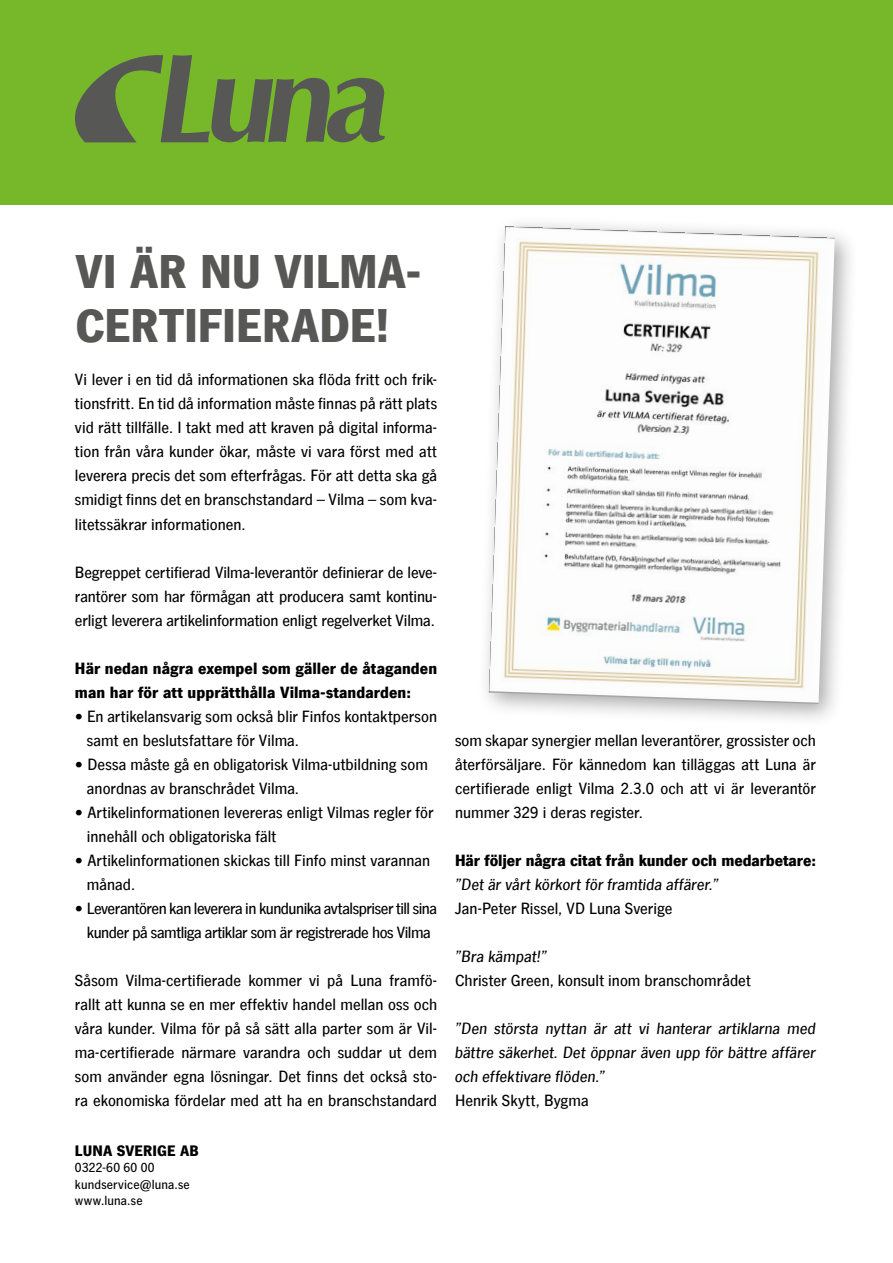
<style>
.page{position:relative;width:893px;height:1263px;background:#fff}
.page>*{position:absolute;margin:0;border:0;box-sizing:border-box;transform-origin:0 0}
.t1{font:900 48px/54px "News Gothic Com";color:#575756}
.t2{font:500 16.5px/24px "News Gothic Com";color:#000;text-align:justify}
.t3{font:italic 500 16.5px/24px "News Gothic Com";color:#000;text-align:justify}
.t4{font:900 16.5px/24px "News Gothic Com";letter-spacing:.005em;color:#000}
.t5{font:500 16.5px/24px "News Gothic Com";letter-spacing:-.03em;color:#000;text-align:center}
.t6{font:900 15.6px "News Gothic LT Std";letter-spacing:.01em;color:#000}
.t7{font:500 13.5px/16.5px "News Gothic LT Std";letter-spacing:.015em;color:#000}
</style>
<div class="page">
<div style="left:0;top:0;width:893px;height:204px;background:#76b82a"></div>
<svg style="left:75px;top:55px;width:310px;height:87px;background:#688c3d"></svg>
<div style="left:477px;top:214px;width:381px;height:514px;background:#000;opacity:.34"></div>
<img style="left:489px;top:226px;width:346px;height:478px">
<h1 class="t1" style="left:76px;top:245px;width:348px">VI ÄR NU VILMA-<br>CERTIFIERADE!</h1>
<p class="t2" style="left:75px;top:368px;width:364px">Vi lever i en tid då informationen ska flöda fritt och frik&shy;tionsfritt. En tid då information måste finnas på rätt plats vid rätt tillfälle. I takt med att kraven på digital informa&shy;tion från våra kunder ökar, måste vi vara först med att leverera precis det som efterfrågas. För att detta ska gå smidigt finns det en branschstandard – Vilma – som kva&shy;litetssäkrar informationen.</p>
<p class="t2" style="left:75px;top:560px;width:364px">Begreppet certifierad Vilma-leverantör definierar de leve&shy;rantörer som har förmågan att producera samt kontinu&shy;erligt leverera artikelinformation enligt regelverket Vilma.</p>
<p class="t4" style="left:75px;top:656px;width:364px">Här nedan några exempel som gäller de åtaganden man har för att upprätthålla Vilma-standarden:</p>
<p class="t2" style="left:87px;top:704px;width:352px;text-indent:-12px">• En artikelansvarig som också blir Finfos kontaktperson samt en beslutsfattare för Vilma.</p>
<p class="t2" style="left:87px;top:752px;width:342px;text-indent:-12px">• Dessa måste gå en obligatorisk Vilma-utbildning som anordnas av branschrådet Vilma.</p>
<p class="t2" style="left:87px;top:800px;width:348px;text-indent:-12px">• Artikelinformationen levereras enligt Vilmas regler för innehåll och obligatoriska fält</p>
<p class="t2" style="left:87px;top:848px;width:345px;text-indent:-12px">• Artikelinformationen skickas till Finfo minst varannan månad.</p>
<p class="t5" style="left:75px;top:896px;width:364px">• Leverantören kan leverera in kundunika avtalspriser till sina kunder på samtliga artiklar som är registrerade hos Vilma</p>
<p class="t2" style="left:75px;top:968px;width:364px">Såsom Vilma-certifierade kommer vi på Luna framfö&shy;rallt att kunna se en mer effektiv handel mellan oss och våra kunder. Vilma för på så sätt alla parter som är Vil&shy;ma-certifierade närmare varandra och suddar ut dem som använder egna lösningar. Det finns det också sto&shy;ra ekonomiska fördelar med att ha en branschstandard</p>
<p class="t6" style="left:75px;top:1141px;width:125px">LUNA SVERIGE AB</p>
<p class="t7" style="left:75px;top:1159px;width:116px">0322-60 60 00 kundservice@luna.se www.luna.se</p>
<p class="t2" style="left:455px;top:728px;width:362px">som skapar synergier mellan leverantörer, grossister och återförsäljare. För kännedom kan tilläggas att Luna är certifierade enligt Vilma 2.3.0 och att vi är leverantör nummer 329 i deras register.</p>
<p class="t4" style="left:455px;top:848px;width:362px">Här följer några citat från kunder och medarbetare:</p>
<p class="t3" style="left:455px;top:872px;width:265px">”Det är vårt körkort för framtida affärer.”</p>
<p class="t2" style="left:455px;top:896px;width:219px">Jan-Peter Rissel, VD Luna Sverige</p>
<p class="t3" style="left:455px;top:944px;width:94px">”Bra kämpat!”</p>
<p class="t2" style="left:455px;top:968px;width:297px">Christer Green, konsult inom branschområdet</p>
<p class="t3" style="left:455px;top:1016px;width:362px">”Den största nyttan är att vi hanterar artiklarna med bättre säkerhet. Det öppnar även upp för bättre affärer och effektivare flöden.”</p>
<p class="t2" style="left:455px;top:1088px;width:135px">Henrik Skytt, Bygma</p>
</div>
